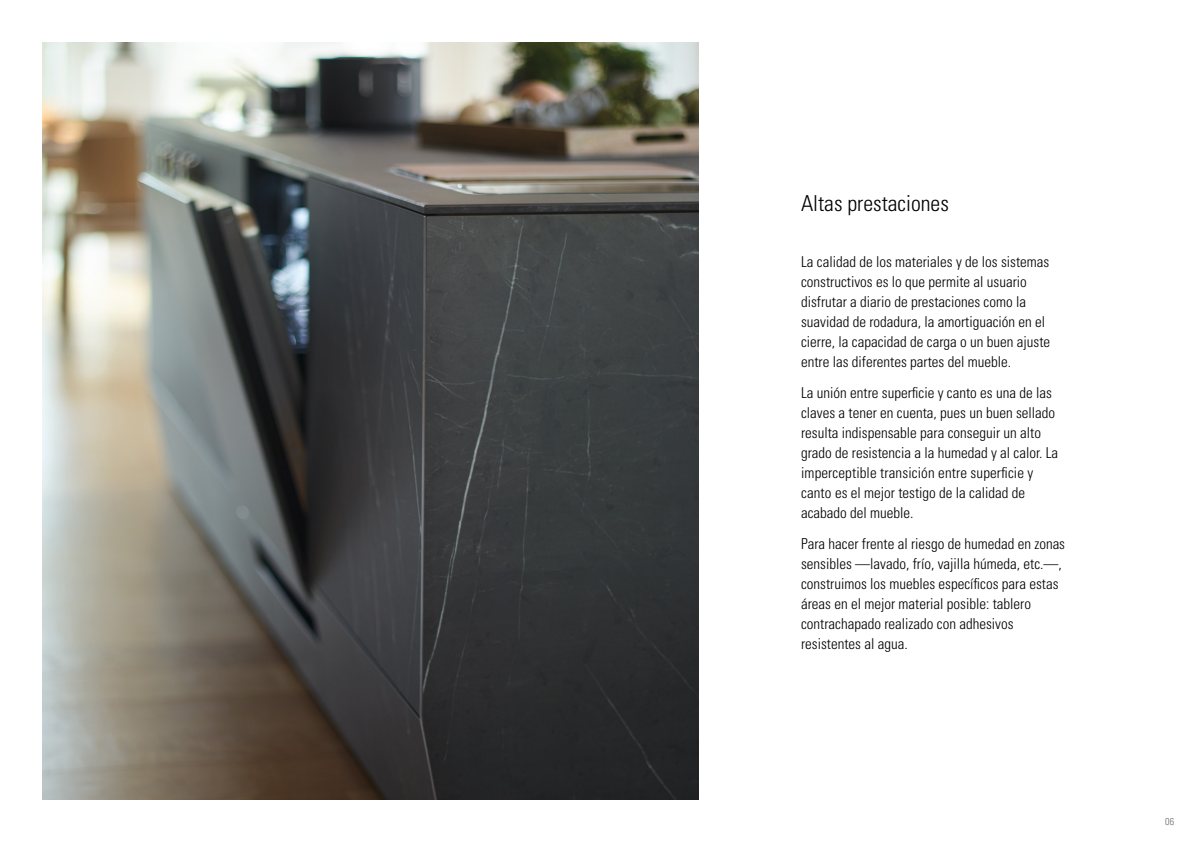
<style>
.page{position:relative;width:1191px;height:842px;background:#fff}
.page>*{position:absolute;margin:0;border:0;box-sizing:border-box;transform-origin:0 0}
.t1{font:300 condensed 22px "Univers";color:#000}
.t2{font:300 condensed 15px/20px "Univers";color:#000}
.t3{font:300 condensed 10px "Univers";color:#706f6f}
</style>
<div class="page">
<img style="left:43px;top:43px;width:655px;height:756px">
<h1 class="t1" style="left:801px;top:190px;width:149px">Altas prestaciones</h1>
<p class="t2" style="left:801px;top:252px;width:250px">La calidad de los materiales y de los sistemas constructivos es lo que permite al usuario disfrutar a diario de prestaciones como la suavidad de rodadura, la amortiguación en el cierre, la capacidad de carga o un buen ajuste entre las diferentes partes del mueble.</p>
<p class="t2" style="left:801px;top:382px;width:259px">La unión entre superficie y canto es una de las claves a tener en cuenta, pues un buen sellado resulta indispensable para conseguir un alto grado de resistencia a la humedad y al calor. La imperceptible transición entre superficie y canto es el mejor testigo de la calidad de acabado del mueble.</p>
<p class="t2" style="left:801px;top:533px;width:265px">Para hacer frente al riesgo de humedad en zonas sensibles —lavado, frío, vajilla húmeda, etc.—, construimos los muebles específicos para estas áreas en el mejor material posible: tablero contrachapado realizado con adhesivos resistentes al agua.</p>
<p class="t3" style="left:1165px;top:815px;width:10px">06</p>
</div>
